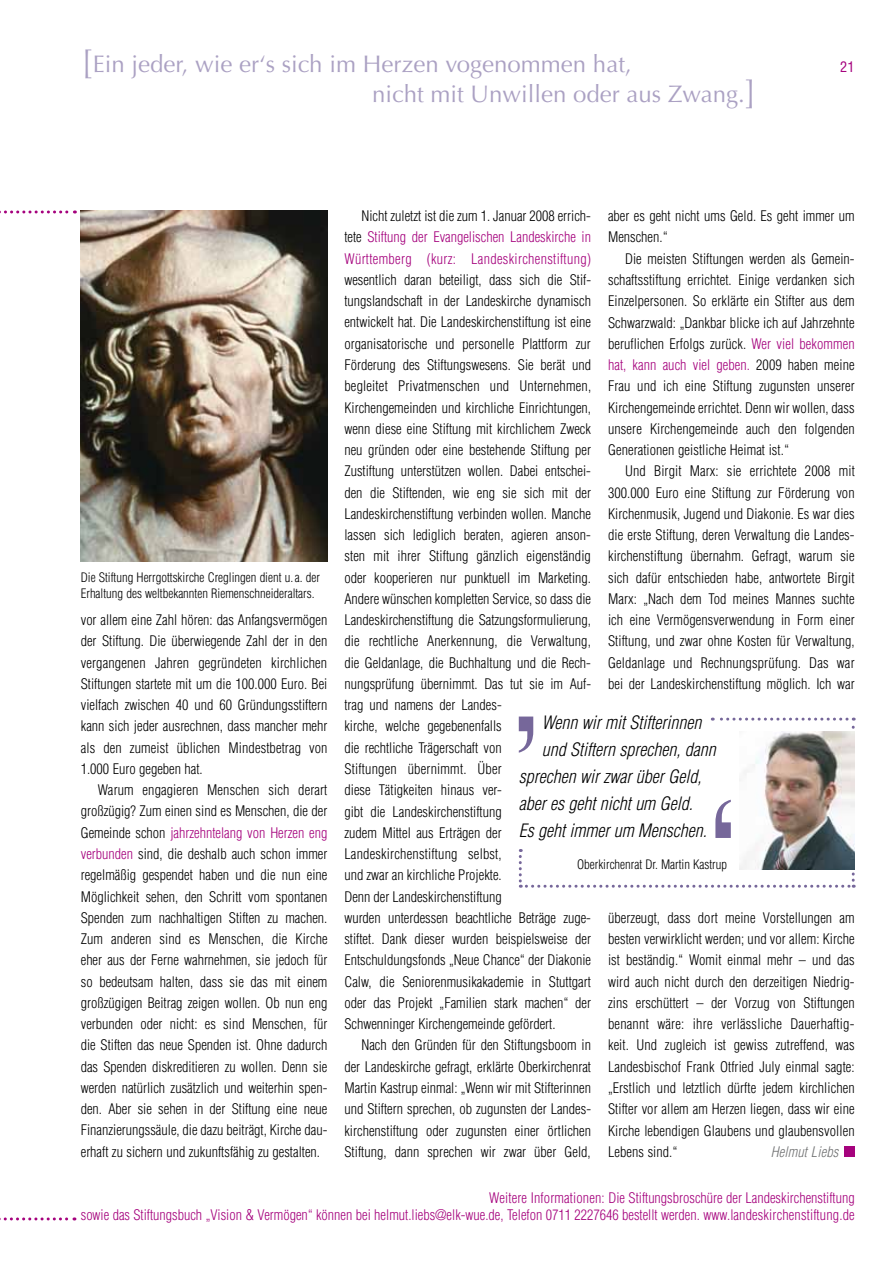
<style>
.page{position:relative;width:893px;height:1263px;background:#fff}
.page>*{position:absolute;margin:0;border:0;box-sizing:border-box;transform-origin:0 0}
.t1{font:24px "Optima";color:#aba1c3}
.t2{font:italic 300 condensed 18px "Helvetica LT Std";color:#000}
.t3{font:300 condensed 14.25px/21.3px "Helvetica LT Std";color:#000;text-align:justify}
.t4{font:300 condensed 14.25px/21.3px "Helvetica LT Std";color:#a5027d;text-align:justify}
.t5{font:italic 300 condensed 14.25px "Helvetica LT Std";letter-spacing:.01em;color:#707172}
.t6{font:condensed 14.25px "Helvetica LT Std";color:#a5027d}
.t7{font:300 condensed 12.75px/15.8px "Helvetica LT Std";color:#000}
.s1{font-size:36px}
.s2{color:#a5027d}
.s3{color:#000}
</style>
<div class="page">
<svg style="left:0;top:1217px;width:75px;height:3px"></svg>
<svg style="left:0;top:210px;width:75px;height:3px"></svg>
<div style="left:844px;top:1146px;width:11px;height:11px;background:#a5027d"></div>
<img style="left:81px;top:210px;width:246px;height:351px">
<svg style="left:519px;top:716px;width:336px;height:172px"></svg>
<h1 class="t1" style="left:81px;top:50px;width:552px"><span class="s1">[</span>Ein jeder, wie er‘s sich im Herzen vogenommen hat,</h1>
<h1 class="t1" style="left:372px;top:80px;width:386px">nicht mit Unwillen oder aus Zwang.<span class="s1">]</span></h1>
<p class="t6" style="left:840px;top:58px;width:16px">21</p>
<p class="t7" style="left:81px;top:570px;width:241px">Die Stiftung Herrgottskirche Creglingen dient u.a. der<br>Erhaltung des weltbekannten Riemenschneideraltars.</p>
<p class="t3" style="left:81px;top:609px;width:248px">vor allem eine Zahl hören: das Anfangsvermögen der Stiftung. Die überwiegende Zahl der in den vergangenen Jahren gegründeten kirchlichen Stiftungen startete mit um die 100.000 Euro. Bei vielfach zwischen 40 und 60 Gründungsstiftern kann sich jeder ausrechnen, dass mancher mehr als den zumeist üblichen Mindestbetrag von 1.000 Euro gegeben hat.</p>
<p class="t3" style="left:81px;top:779px;width:248px;text-indent:17px">Warum engagieren Menschen sich derart großzügig? Zum einen sind es Menschen, die der Gemeinde schon <span class="s2">jahrzehntelang von Herzen eng verbunden</span> sind, die deshalb auch schon immer regelmäßig gespendet haben und die nun eine Möglichkeit sehen, den Schritt vom spontanen Spenden zum nachhaltigen Stiften zu machen.<br>Zum anderen sind es Menschen, die Kirche eher aus der Ferne wahrnehmen, sie jedoch für so bedeutsam halten, dass sie das mit einem großzügigen Beitrag zeigen wollen. Ob nun eng verbunden oder nicht: es sind Menschen, für die Stiften das neue Spenden ist. Ohne dadurch das Spenden diskreditieren zu wollen. Denn sie werden natürlich zusätzlich und weiterhin spen&shy;den. Aber sie sehen in der Stiftung eine neue Finanzierungssäule, die dazu beiträgt, Kirche dau&shy;erhaft zu sichern und zukunftsfähig zu gestalten.</p>
<p class="t3" style="left:608px;top:205px;width:248px">aber es geht nicht ums Geld. Es geht immer um<br>Menschen.“</p>
<p class="t3" style="left:608px;top:248px;width:248px;text-indent:17px">Die meisten Stiftungen werden als Gemein&shy;schaftsstiftung errichtet. Einige verdanken sich Einzelpersonen. So erklärte ein Stifter aus dem Schwarzwald: „Dankbar blicke ich auf Jahrzehnte beruflichen Erfolgs zurück. <span class="s2">Wer viel bekommen hat, kann auch viel geben.</span> 2009 haben meine Frau und ich eine Stiftung zugunsten unserer Kirchengemeinde errichtet. Denn wir wollen, dass unsere Kirchengemeinde auch den folgenden Generationen geistliche Heimat ist.“</p>
<p class="t3" style="left:608px;top:460px;width:248px;text-indent:17px">Und Birgit Marx: sie errichtete 2008 mit 300.000 Euro eine Stiftung zur Förderung von Kirchenmusik, Jugend und Diakonie. Es war dies die erste Stiftung, deren Verwaltung die Landes&shy;kirchenstiftung übernahm. Gefragt, warum sie sich dafür entschieden habe, antwortete Birgit Marx: „Nach dem Tod meines Mannes suchte ich eine Vermögensverwendung in Form einer Stiftung, und zwar ohne Kosten für Verwaltung, Geldanlage und Rechnungsprüfung. Das war bei der Landeskirchenstiftung möglich. Ich war</p>
<p class="t4" style="left:344px;top:205px;width:248px;text-indent:17px"><span class="s3">Nicht zuletzt ist die zum 1. Januar 2008 errich&shy;tete</span> Stiftung der Evangelischen Landeskirche in Württemberg (kurz: Landeskirchenstiftung)</p>
<p class="t3" style="left:344px;top:269px;width:248px;text-align:left">wesentlich daran beteiligt, dass sich die Stif&shy;tungslandschaft in der Landeskirche dynamisch entwickelt hat. Die Landeskirchenstiftung ist eine organisatorische und personelle Plattform zur Förderung des Stiftungswesens. Sie berät und begleitet Privatmenschen und Unternehmen, Kirchengemeinden und kirchliche Einrichtungen, wenn diese eine Stiftung mit kirchlichem Zweck neu gründen oder eine bestehende Stiftung per Zustiftung unterstützen wollen. Dabei entschei&shy;den die Stiftenden, wie eng sie sich mit der Landeskirchenstiftung verbinden wollen. Manche lassen sich lediglich beraten, agieren anson&shy;sten mit ihrer Stiftung gänzlich eigenständig oder kooperieren nur punktuell im Marketing.<br>Andere wünschen kompletten Service, so dass die Landeskirchenstiftung die Satzungsformulierung, die rechtliche Anerkennung, die Verwaltung, die Geldanlage, die Buchhaltung und die Rech&shy;nungsprüfung übernimmt. Das tut sie im Auf&shy;trag und namens der Landes-<br>kirche, welche gegebenenfalls<br>die rechtliche Trägerschaft von<br>Stiftungen übernimmt. Über<br>diese Tätigkeiten hinaus ver-<br>gibt die Landeskirchenstiftung<br>zudem Mittel aus Erträgen der Landeskirchenstiftung selbst,<br>und zwar an kirchliche Projekte.<br>Denn der Landeskirchenstiftung<br>wurden unterdessen beachtliche Beträge zuge&shy;stiftet. Dank dieser wurden beispielsweise der Entschuldungsfonds „Neue Chance“ der Diakonie Calw, die Seniorenmusikakademie in Stuttgart oder das Projekt „Familien stark machen“ der Schwenninger Kirchengemeinde gefördert.</p>
<p class="t3" style="left:344px;top:1034px;width:248px;text-indent:17px">Nach den Gründen für den Stiftungsboom in der Landeskirche gefragt, erklärte Oberkirchenrat Martin Kastrup einmal: „Wenn wir mit Stifterinnen und Stiftern sprechen, ob zugunsten der Landes&shy;kirchenstiftung oder zugunsten einer örtlichen Stiftung, dann sprechen wir zwar über Geld,</p>
<p class="t2" style="left:542px;top:712px;width:161px">Wenn wir mit Stifterinnen</p>
<p class="t2" style="left:542px;top:739px;width:176px">und Stiftern sprechen, dann</p>
<p class="t2" style="left:519px;top:766px;width:184px">sprechen wir zwar über Geld,</p>
<p class="t2" style="left:519px;top:793px;width:175px">aber es geht nicht um Geld.</p>
<p class="t2" style="left:519px;top:820px;width:190px">Es geht immer um Menschen.</p>
<p class="t7" style="left:577px;top:856px;width:152px">Oberkirchenrat Dr. Martin Kastrup</p>
<p class="t3" style="left:608px;top:907px;width:248px">überzeugt, dass dort meine Vorstellungen am besten verwirklicht werden; und vor allem: Kirche ist beständig.“ Womit einmal mehr – und das wird auch nicht durch den derzeitigen Niedrig&shy;zins erschüttert – der Vorzug von Stiftungen benannt wäre: ihre verlässliche Dauerhaftig&shy;keit. Und zugleich ist gewiss zutreffend, was Landesbischof Frank Otfried July einmal sagte: „Erstlich und letztlich dürfte jedem kirchlichen Stifter vor allem am Herzen liegen, dass wir eine Kirche lebendigen Glaubens und glaubensvollen Lebens sind.“</p>
<p class="t5" style="left:771px;top:1143px;width:69px">Helmut Liebs</p>
<p class="t4" style="left:81px;top:1189px;width:775px;line-height:17.1px;text-align:right">Weitere Informationen: Die Stiftungsbroschüre der Landeskirchenstiftung<br>sowie das Stiftungsbuch „Vision &amp; Vermögen“ können bei helmut.liebs@elk-wue.de, Telefon 0711 2227646 bestellt werden. www.landeskirchenstiftung.de</p>
</div>
